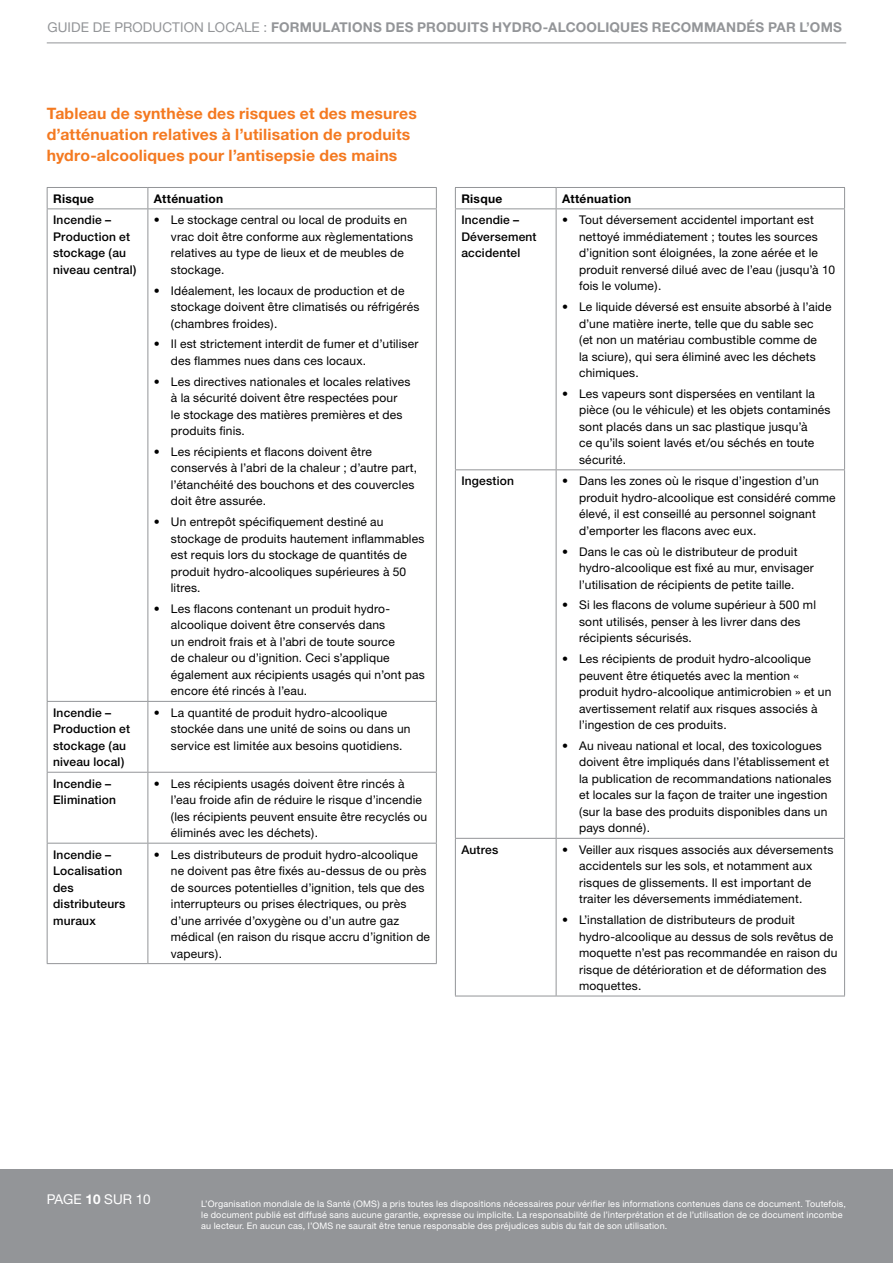
<style>
.page{position:relative;width:893px;height:1263px;background:#fff}
.page>*{position:absolute;margin:0;border:0;box-sizing:border-box;transform-origin:0 0}
.t1{font:700 15.75px/21px "Helvetica Neue";letter-spacing:.01em;color:#f47920}
.t2{font:700 13.5px "Helvetica Neue";letter-spacing:.015em;color:#939598}
.t3{font:13.5px "Helvetica Neue";color:#fff}
.t4{font:12px/16.5px "Helvetica Neue";letter-spacing:.015em;color:#000}
.t5{font:500 12px/16.5px "Helvetica Neue";letter-spacing:.015em;color:#000}
.t6{font:700 12px "Helvetica Neue";letter-spacing:.025em;color:#000}
.t7{font:9px/11.2px "Helvetica Neue";letter-spacing:.02em;color:#fff}
.s1{font-weight:400}
.s2{font-weight:700}
</style>
<div class="page">
<hr style="left:47px;top:43px;width:799px;height:1px;background:#939598">
<div style="left:0;top:1169px;width:893px;height:94px;background:#939598"></div>
<hr style="left:47px;top:209px;width:1px;height:492px;background:#939598">
<hr style="left:148px;top:209px;width:1px;height:492px;background:#939598">
<hr style="left:436px;top:209px;width:1px;height:492px;background:#939598">
<hr style="left:47px;top:701px;width:101px;height:1px;background:#939598">
<hr style="left:47px;top:702px;width:1px;height:70px;background:#939598">
<hr style="left:148px;top:701px;width:289px;height:1px;background:#939598">
<hr style="left:148px;top:702px;width:1px;height:70px;background:#939598">
<hr style="left:436px;top:702px;width:1px;height:70px;background:#939598">
<hr style="left:47px;top:187px;width:101px;height:1px;background:#939598">
<svg style="left:47px;top:188px;width:1px;height:20px"></svg>
<hr style="left:148px;top:187px;width:289px;height:1px;background:#939598">
<svg style="left:148px;top:188px;width:1px;height:20px"></svg>
<svg style="left:436px;top:188px;width:1px;height:20px"></svg>
<hr style="left:47px;top:208px;width:101px;height:1px;background:#939598">
<hr style="left:148px;top:208px;width:289px;height:1px;background:#939598">
<hr style="left:47px;top:772px;width:101px;height:1px;background:#939598">
<hr style="left:47px;top:773px;width:1px;height:70px;background:#939598">
<hr style="left:148px;top:772px;width:289px;height:1px;background:#939598">
<hr style="left:148px;top:773px;width:1px;height:70px;background:#939598">
<hr style="left:436px;top:773px;width:1px;height:70px;background:#939598">
<hr style="left:47px;top:843px;width:101px;height:1px;background:#939598">
<hr style="left:47px;top:843px;width:1px;height:120px;background:#939598">
<hr style="left:148px;top:843px;width:289px;height:1px;background:#939598">
<hr style="left:148px;top:843px;width:1px;height:120px;background:#939598">
<hr style="left:436px;top:843px;width:1px;height:120px;background:#939598">
<hr style="left:47px;top:963px;width:101px;height:1px;background:#939598">
<hr style="left:148px;top:963px;width:289px;height:1px;background:#939598">
<hr style="left:455px;top:187px;width:101px;height:1px;background:#939598">
<svg style="left:455px;top:188px;width:1px;height:20px"></svg>
<hr style="left:556px;top:187px;width:289px;height:1px;background:#939598">
<svg style="left:556px;top:188px;width:1px;height:20px"></svg>
<svg style="left:844px;top:188px;width:1px;height:20px"></svg>
<hr style="left:455px;top:208px;width:101px;height:1px;background:#939598">
<hr style="left:556px;top:208px;width:289px;height:1px;background:#939598">
<hr style="left:455px;top:209px;width:1px;height:260px;background:#939598">
<hr style="left:556px;top:209px;width:1px;height:260px;background:#939598">
<hr style="left:844px;top:209px;width:1px;height:260px;background:#939598">
<hr style="left:455px;top:469px;width:101px;height:1px;background:#939598">
<hr style="left:455px;top:470px;width:1px;height:368px;background:#939598">
<hr style="left:556px;top:469px;width:289px;height:1px;background:#939598">
<hr style="left:556px;top:470px;width:1px;height:368px;background:#939598">
<hr style="left:844px;top:470px;width:1px;height:368px;background:#939598">
<hr style="left:455px;top:838px;width:101px;height:1px;background:#939598">
<hr style="left:455px;top:839px;width:1px;height:157px;background:#939598">
<hr style="left:556px;top:838px;width:289px;height:1px;background:#939598">
<hr style="left:556px;top:839px;width:1px;height:157px;background:#939598">
<hr style="left:844px;top:839px;width:1px;height:157px;background:#939598">
<hr style="left:455px;top:996px;width:101px;height:1px;background:#939598">
<hr style="left:556px;top:996px;width:289px;height:1px;background:#939598">
<p class="t2" style="left:47px;top:19px;width:796px"><span class="s1">GUIDE DE PRODUCTION LOCALE :</span> FORMULATIONS DES PRODUITS HYDRO-ALCOOLIQUES RECOMMANDÉS PAR L’OMS</p>
<h1 class="t1" style="left:47px;top:102px;width:372px">Tableau de synthèse des risques et des mesures d’atténuation relatives à l’utilisation de produits hydro-alcooliques pour l’antisepsie des mains</h1>
<p class="t6" style="left:53px;top:191px;width:42px">Risque</p>
<p class="t6" style="left:154px;top:191px;width:71px">Atténuation</p>
<p class="t5" style="left:53px;top:212px;width:85px">Incendie –<br>Production et stockage (au niveau central)</p>
<p class="t4" style="left:171px;top:212px;width:244px;text-indent:-17px">• Le stockage central ou local de produits en vrac doit être conforme aux règlementations relatives au type de lieux et de meubles de stockage.</p>
<p class="t4" style="left:171px;top:282px;width:250px;text-indent:-17px">• Idéalement, les locaux de production et de stockage doivent être climatisés ou réfrigérés (chambres froides).</p>
<p class="t4" style="left:171px;top:336px;width:249px;text-indent:-17px">• Il est strictement interdit de fumer et d’utiliser des flammes nues dans ces locaux.</p>
<p class="t4" style="left:171px;top:373px;width:241px;text-indent:-17px">• Les directives nationales et locales relatives à la sécurité doivent être respectées pour<br>le stockage des matières premières et des produits finis.</p>
<p class="t4" style="left:171px;top:443px;width:248px;text-indent:-17px">• Les récipients et flacons doivent être conservés à l’abri de la chaleur ; d’autre part, l’étanchéité des bouchons et des couvercles doit être assurée.</p>
<p class="t4" style="left:171px;top:513px;width:255px;text-indent:-17px">• Un entrepôt spécifiquement destiné au stockage de produits hautement inflammables est requis lors du stockage de quantités de produit hydro-alcooliques supérieures à 50 litres.</p>
<p class="t4" style="left:171px;top:600px;width:255px;text-indent:-17px">• Les flacons contenant un produit hydro&shy;alcoolique doivent être conservés dans<br>un endroit frais et à l’abri de toute source<br>de chaleur ou d’ignition. Ceci s’applique également aux récipients usagés qui n’ont pas encore été rincés à l’eau.</p>
<p class="t5" style="left:53px;top:704px;width:78px">Incendie –<br>Production et stockage (au niveau local)</p>
<p class="t4" style="left:171px;top:704px;width:241px;text-indent:-17px">• La quantité de produit hydro-alcoolique stockée dans une unité de soins ou dans un service est limitée aux besoins quotidiens.</p>
<p class="t5" style="left:53px;top:775px;width:64px">Incendie –<br>Elimination</p>
<p class="t4" style="left:171px;top:775px;width:258px;text-indent:-17px">• Les récipients usagés doivent être rincés à l’eau froide afin de réduire le risque d’incendie (les récipients peuvent ensuite être recyclés ou éliminés avec les déchets).</p>
<p class="t5" style="left:53px;top:846px;width:74px">Incendie –<br>Localisation des distributeurs muraux</p>
<p class="t4" style="left:171px;top:846px;width:261px;text-indent:-17px">• Les distributeurs de produit hydro-alcoolique ne doivent pas être fixés au-dessus de ou près de sources potentielles d’ignition, tels que des interrupteurs ou prises électriques, ou près d’une arrivée d’oxygène ou d’un autre gaz médical (en raison du risque accru d’ignition de vapeurs).</p>
<p class="t6" style="left:461px;top:191px;width:42px">Risque</p>
<p class="t6" style="left:562px;top:191px;width:71px">Atténuation</p>
<p class="t5" style="left:461px;top:212px;width:77px">Incendie –<br>Déversement accidentel</p>
<p class="t4" style="left:579px;top:212px;width:257px;text-indent:-17px">• Tout déversement accidentel important est nettoyé immédiatement ; toutes les sources d’ignition sont éloignées, la zone aérée et le produit renversé dilué avec de l’eau (jusqu’à 10 fois le volume).</p>
<p class="t4" style="left:579px;top:298px;width:254px;text-indent:-17px">• Le liquide déversé est ensuite absorbé à l’aide d’une matière inerte, telle que du sable sec<br>(et non un matériau combustible comme de<br>la sciure), qui sera éliminé avec les déchets chimiques.</p>
<p class="t4" style="left:579px;top:385px;width:253px;text-indent:-17px">• Les vapeurs sont dispersées en ventilant la pièce (ou le véhicule) et les objets contaminés sont placés dans un sac plastique jusqu’à<br>ce qu’ils soient lavés et/ou séchés en toute sécurité.</p>
<p class="t5" style="left:461px;top:472px;width:54px">Ingestion</p>
<p class="t4" style="left:579px;top:473px;width:258px;text-indent:-17px">• Dans les zones où le risque d’ingestion d’un produit hydro-alcoolique est considéré comme élevé, il est conseillé au personnel soignant d’emporter les flacons avec eux.</p>
<p class="t4" style="left:579px;top:543px;width:236px;text-indent:-17px">• Dans le cas où le distributeur de produit hydro-alcoolique est fixé au mur, envisager l’utilisation de récipients de petite taille.</p>
<p class="t4" style="left:579px;top:597px;width:238px;text-indent:-17px">• Si les flacons de volume supérieur à 500 ml sont utilisés, penser à les livrer dans des récipients sécurisés.</p>
<p class="t4" style="left:579px;top:650px;width:254px;text-indent:-17px">• Les récipients de produit hydro-alcoolique peuvent être étiquetés avec la mention « produit hydro-alcoolique antimicrobien » et un avertissement relatif aux risques associés à l’ingestion de ces produits.</p>
<p class="t4" style="left:579px;top:737px;width:254px;text-indent:-17px">• Au niveau national et local, des toxicologues doivent être impliqués dans l’établissement et la publication de recommandations nationales et locales sur la façon de traiter une ingestion (sur la base des produits disponibles dans un pays donné).</p>
<p class="t5" style="left:461px;top:841px;width:39px">Autres</p>
<p class="t4" style="left:579px;top:841px;width:256px;text-indent:-17px">• Veiller aux risques associés aux déversements accidentels sur les sols, et notamment aux risques de glissements. Il est important de traiter les déversements immédiatement.</p>
<p class="t4" style="left:579px;top:911px;width:260px;text-indent:-17px">• L’installation de distributeurs de produit hydro-alcoolique au dessus de sols revêtus de moquette n’est pas recommandée en raison du risque de détérioration et de déformation des moquettes.</p>
<p class="t3" style="left:47px;top:1191px;width:106px">PAGE <span class="s2">10</span> SUR 10</p>
<p class="t7" style="left:201px;top:1197px;width:646px">L’Organisation mondiale de la Santé (OMS) a pris toutes les dispositions nécessaires pour vérifier les informations contenues dans ce document. Toutefois, le document publié est diffusé sans aucune garantie, expresse ou implicite. La responsabilité de l’interprétation et de l’utilisation de ce document incombe au lecteur. En aucun cas, l’OMS ne saurait être tenue responsable des préjudices subis du fait de son utilisation.</p>
</div>
